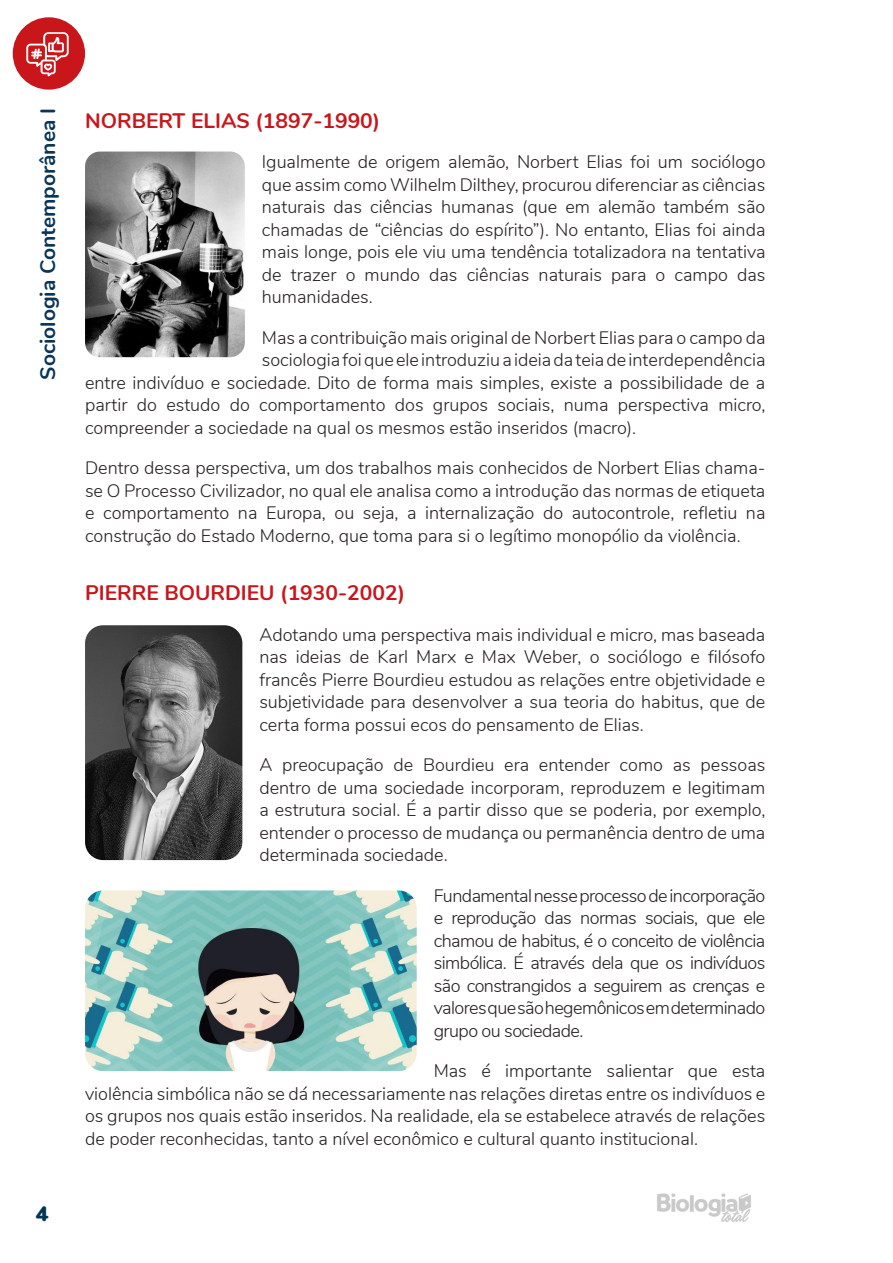
<style>
.page{position:relative;width:893px;height:1263px;background:#fff}
.page>*{position:absolute;margin:0;border:0;box-sizing:border-box;transform-origin:0 0}
.TÍTULO_PEQUENO_1{font:700 21px "Nunito";color:#c9161a}
.t1{font:700 21px "Nunito";color:#093556}
.t2{font:900 21px "Nunito";color:#003558}
.TEXTO{font:300 18px/22.5px "Nunito";color:#231f20;text-align:justify}
</style>
<div class="page">
<img style="left:657px;top:1193px;width:94px;height:29px">
<div style="left:13px;top:17px;width:72px;height:73px;background:#c9161a;border-radius:50%"></div>
<svg style="left:26px;top:32px;width:43px;height:44px"></svg>
<img style="left:85px;top:152px;width:160px;height:205px">
<img style="left:85px;top:625px;width:157px;height:235px">
<img style="left:85px;top:890px;width:332px;height:181px">
<p class="t1" style="left:32px;top:380px;width:273px;rotate:-90deg">Sociologia Contemporânea I</p>
<p class="TÍTULO_PEQUENO_1" style="left:85px;top:105px;width:297px">NORBERT ELIAS (1897-1990)</p>
<p class="TEXTO" style="left:262px;top:150px;width:505px">Igualmente de origem alemão, Norbert Elias foi um sociólogo que assim como Wilhelm Dilthey, procurou diferenciar as ciências naturais das ciências humanas (que em alemão também são chamadas de “ciências do espírito”). No entanto, Elias foi ainda mais longe, pois ele viu uma tendência totalizadora na tentativa de trazer o mundo das ciências naturais para o campo das humanidades.</p>
<p class="TEXTO" style="left:262px;top:325px;width:505px">Mas a contribuição mais original de Norbert Elias para o campo da</p>
<p class="TEXTO" style="left:262px;top:348px;width:505px">sociologia foi que ele introduziu a ideia da teia de interdependência</p>
<p class="TEXTO" style="left:85px;top:370px;width:682px">entre indivíduo e sociedade. Dito de forma mais simples, existe a possibilidade de a</p>
<p class="TEXTO" style="left:85px;top:393px;width:682px">partir do estudo do comportamento dos grupos sociais, numa perspectiva micro,</p>
<p class="TEXTO" style="left:85px;top:415px;width:553px">compreender a sociedade na qual os mesmos estão inseridos (macro).</p>
<p class="TEXTO" style="left:85px;top:456px;width:682px">Dentro dessa perspectiva, um dos trabalhos mais conhecidos de Norbert Elias chama&shy;se O Processo Civilizador, no qual ele analisa como a introdução das normas de etiqueta e comportamento na Europa, ou seja, a internalização do autocontrole, refletiu na construção do Estado Moderno, que toma para si o legítimo monopólio da violência.</p>
<p class="t2" style="left:36px;top:1198px;width:14px">4</p>
<p class="TÍTULO_PEQUENO_1" style="left:85px;top:577px;width:321px">PIERRE BOURDIEU (1930-2002)</p>
<p class="TEXTO" style="left:259px;top:622px;width:507px">Adotando uma perspectiva mais individual e micro, mas baseada nas ideias de Karl Marx e Max Weber, o sociólogo e filósofo francês Pierre Bourdieu estudou as relações entre objetividade e subjetividade para desenvolver a sua teoria do habitus, que de certa forma possui ecos do pensamento de Elias.</p>
<p class="TEXTO" style="left:259px;top:753px;width:508px">A preocupação de Bourdieu era entender como as pessoas dentro de uma sociedade incorporam, reproduzem e legitimam a estrutura social. É a partir disso que se poderia, por exemplo, entender o processo de mudança ou permanência dentro de uma determinada sociedade.</p>
<p class="TEXTO" style="left:434px;top:883px;width:333px">Fundamental nesse processo de incorporação e reprodução das normas sociais, que ele chamou de habitus, é o conceito de violência simbólica. É através dela que os indivíduos são constrangidos a seguirem as crenças e valores que são hegemônicos em determinado grupo ou sociedade.</p>
<p class="TEXTO" style="left:85px;top:1059px;width:682px;text-indent:349px">Mas é importante salientar que esta violência simbólica não se dá necessariamente nas relações diretas entre os indivíduos e os grupos nos quais estão inseridos. Na realidade, ela se estabelece através de relações de poder reconhecidas, tanto a nível econômico e cultural quanto institucional.</p>
</div>
